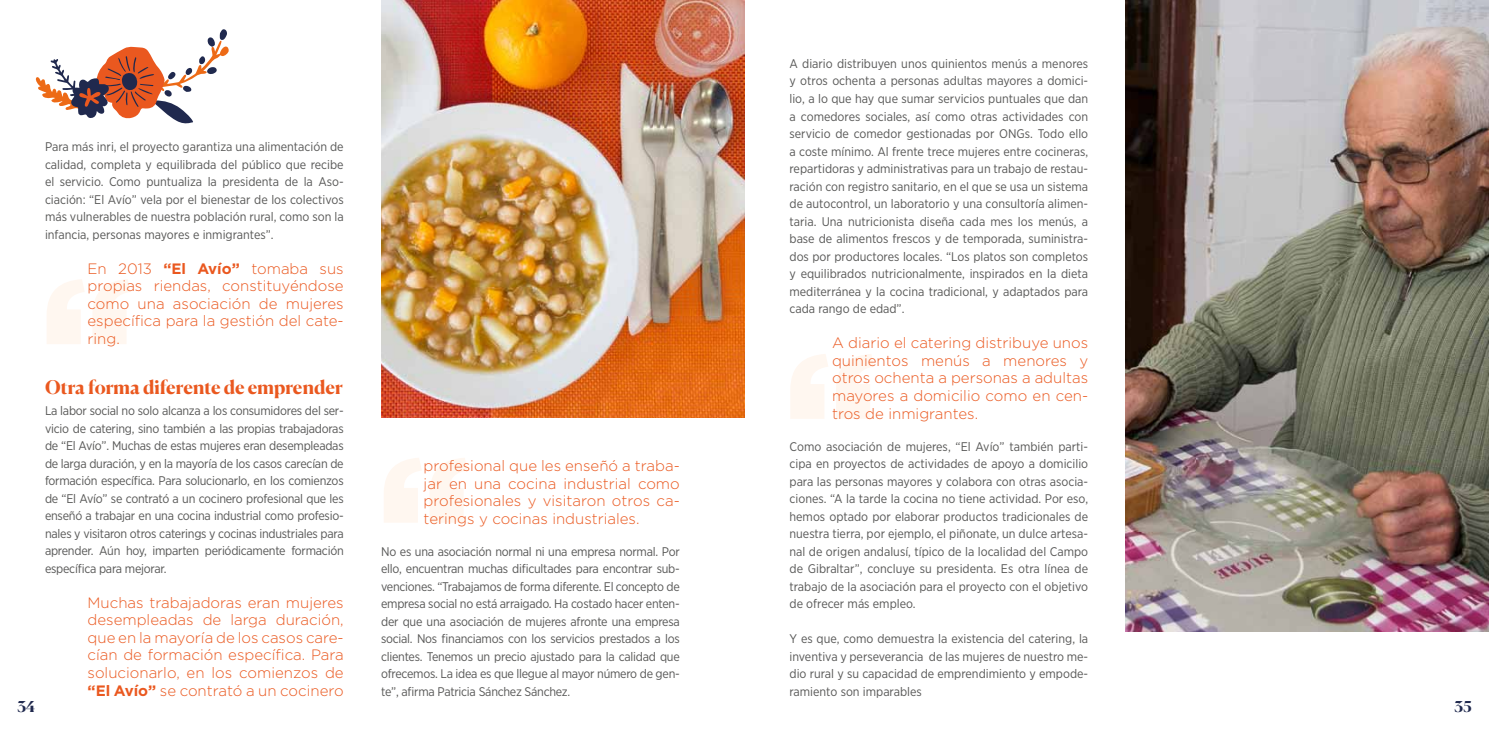
<style>
.page{position:relative;width:1489px;height:745px;background:#fff}
.page>*{position:absolute;margin:0;border:0;box-sizing:border-box;transform-origin:0 0}
.t1{font:900 187.5px "Gotham Narrow";color:#fff7f0}
.t2{font:700 18.75px "Canela";color:#ea581f}
.t3{font:300 15px/17.6px "Gotham";color:#ea581f;text-align:justify}
.t4{font:700 15px "Canela";color:#20294e}
.t5{font:12.5px/17.5px "Gotham Narrow";color:#575756;text-align:justify}
.s1{font-weight:700}
</style>
<div class="page">
<img style="left:381px;top:0;width:363px;height:417px">
<img style="left:1125px;top:0;width:363px;height:631px">
<svg style="left:36px;top:29px;width:193px;height:95px"></svg>
<p class="t5" style="left:45px;top:138px;width:300px">Para más inri, el proyecto garantiza una alimentación de calidad, completa y equilibrada del público que recibe el servicio. Como puntualiza la presidenta de la Aso&shy;ciación: “El Avío” vela por el bienestar de los colectivos más vulnerables de nuestra población rural, como son la infancia, personas mayores e inmigrantes”.</p>
<p class="t3" style="left:88px;top:259px;width:258px">En 2013 <span class="s1">“El Avío”</span> tomaba sus propias riendas, constituyéndose como una asociación de mujeres específica para la gestión del cate&shy;ring.</p>
<h2 class="t2" style="left:45px;top:372px;width:299px">Otra forma diferente de emprender</h2>
<p class="t5" style="left:45px;top:401px;width:300px">La labor social no solo alcanza a los consumidores del ser&shy;vicio de catering, sino también a las propias trabajadoras de “El Avío”. Muchas de estas mujeres eran desempleadas de larga duración, y en la mayoría de los casos carecían de formación específica. Para solucionarlo, en los comienzos de “El Avío” se contrató a un cocinero profesional que les enseñó a trabajar en una cocina industrial como profesio&shy;nales y visitaron otros caterings y cocinas industriales para aprender. Aún hoy, imparten periódicamente formación específica para mejorar.</p>
<p class="t3" style="left:88px;top:593px;width:258px">Muchas trabajadoras eran mujeres desempleadas de larga duración, que en la mayoría de los casos care&shy;cían de formación específica. Para solucionarlo, en los comienzos de <span class="s1">“El Avío”</span> se contrató a un cocinero</p>
<h1 class="t1" style="left:40px;top:221px;width:96px">“</h1>
<h1 class="t1" style="left:377px;top:400px;width:96px">“</h1>
<p class="t3" style="left:423px;top:456px;width:258px">profesional que les enseñó a traba&shy;jar en una cocina industrial como profesionales y visitaron otros ca&shy;terings y cocinas industriales.</p>
<p class="t5" style="left:381px;top:541px;width:300px">No es una asociación normal ni una empresa normal. Por ello, encuentran muchas dificultades para encontrar sub&shy;venciones. “Trabajamos de forma diferente. El concepto de empresa social no está arraigado. Ha costado hacer enten&shy;der que una asociación de mujeres afronte una empresa social. Nos financiamos con los servicios prestados a los clientes. Tenemos un precio ajustado para la calidad que ofrecemos. La idea es que llegue al mayor número de gen&shy;te”, afirma Patricia Sánchez Sánchez.</p>
<p class="t5" style="left:789px;top:54px;width:300px">A diario distribuyen unos quinientos menús a menores y otros ochenta a personas adultas mayores a domici&shy;lio, a lo que hay que sumar servicios puntuales que dan a comedores sociales, así como otras actividades con servicio de comedor gestionadas por ONGs. Todo ello a coste mínimo. Al frente trece mujeres entre cocineras, repartidoras y administrativas para un trabajo de restau&shy;ración con registro sanitario, en el que se usa un sistema de autocontrol, un laboratorio y una consultoría alimen&shy;taria. Una nutricionista diseña cada mes los menús, a base de alimentos frescos y de temporada, suministra&shy;dos por productores locales. “Los platos son completos y equilibrados nutricionalmente, inspirados en la dieta mediterránea y la cocina tradicional, y adaptados para cada rango de edad”.</p>
<p class="t3" style="left:832px;top:333px;width:258px">A diario el catering distribuye unos quinientos menús a menores y otros ochenta a personas a adultas mayores a domicilio como en cen&shy;tros de inmigrantes.</p>
<p class="t5" style="left:789px;top:437px;width:300px">Como asociación de mujeres, “El Avío” también parti&shy;cipa en proyectos de actividades de apoyo a domicilio para las personas mayores y colabora con otras asocia&shy;ciones. “A la tarde la cocina no tiene actividad. Por eso, hemos optado por elaborar productos tradicionales de nuestra tierra, por ejemplo, el piñonate, un dulce artesa&shy;nal de origen andalusí, típico de la localidad del Campo de Gibraltar”, concluye su presidenta. Es otra línea de trabajo de la asociación para el proyecto con el objetivo de ofrecer más empleo.</p>
<p class="t5" style="left:789px;top:629px;width:300px">Y es que, como demuestra la existencia del catering, la inventiva y perseverancia de las mujeres de nuestro me&shy;dio rural y su capacidad de emprendimiento y empode&shy;ramiento son imparables</p>
<h1 class="t1" style="left:783px;top:296px;width:96px">“</h1>
<p class="t4" style="left:17px;top:694px;width:19px">34</p>
<p class="t4" style="left:1454px;top:694px;width:18px">35</p>
</div>
